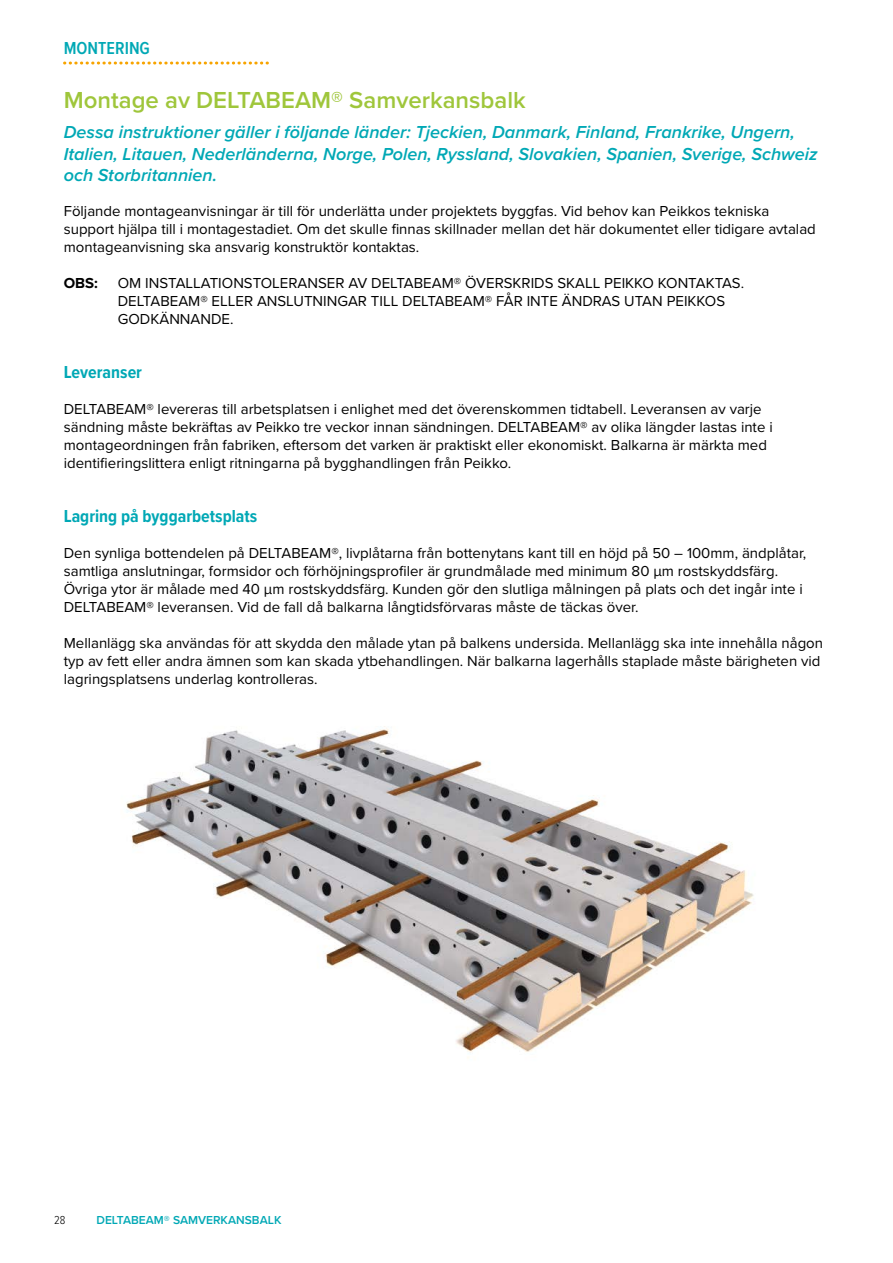
<style>
.page{position:relative;width:893px;height:1263px;background:#fff}
.page>*{position:absolute;margin:0;border:0;box-sizing:border-box;transform-origin:0 0}
.t1{font:600 24px "Proxima Nova";color:#9fc63b}
.t2{font:italic 600 18px/21.6px "Proxima Nova";color:#00a8b5}
.t3{font:700 18px "Proxima Nova Cond";color:#00a8b5}
.t4{font:600 18px "Proxima Nova Cond";color:#00a8b5}
.t5{font:15px/18px "Proxima Nova";color:#000}
.t6{font:700 15px "Proxima Nova";color:#000}
.t7{font:600 12px "Proxima Nova";color:#00a8b5}
.t8{font:300 12px "Proxima Nova Cond";color:#000}
</style>
<div class="page">
<svg style="left:65px;top:62px;width:204px;height:3px"></svg>
<img style="left:126px;top:726px;width:628px;height:332px">
<p class="t4" style="left:64px;top:35px;width:88px">MONTERING</p>
<h1 class="t1" style="left:64px;top:82px;width:463px">Montage av DELTABEAM® Samverkansbalk</h1>
<p class="t2" style="left:64px;top:121px;width:755px">Dessa instruktioner gäller i följande länder: Tjeckien, Danmark, Finland, Frankrike, Ungern,<br>Italien, Litauen, Nederländerna, Norge, Polen, Ryssland, Slovakien, Spanien, Sverige, Schweiz och Storbritannien.</p>
<p class="t5" style="left:64px;top:201px;width:754px">Följande montageanvisningar är till för underlätta under projektets byggfas. Vid behov kan Peikkos tekniska support hjälpa till i montagestadiet. Om det skulle finnas skillnader mellan det här dokumentet eller tidigare avtalad montageanvisning ska ansvarig konstruktör kontaktas.</p>
<p class="t6" style="left:64px;top:272px;width:36px">OBS:</p>
<p class="t5" style="left:118px;top:273px;width:628px">OM INSTALLATIONSTOLERANSER AV DELTABEAM® ÖVERSKRIDS SKALL PEIKKO KONTAKTAS.<br>DELTABEAM® ELLER ANSLUTNINGAR TILL DELTABEAM® FÅR INTE ÄNDRAS UTAN PEIKKOS<br>GODKÄNNANDE.</p>
<p class="t3" style="left:64px;top:359px;width:80px">Leveranser</p>
<p class="t5" style="left:64px;top:399px;width:710px">DELTABEAM® levereras till arbetsplatsen i enlighet med det överenskommen tidtabell. Leveransen av varje sändning måste bekräftas av Peikko tre veckor innan sändningen. DELTABEAM® av olika längder lastas inte i montageordningen från fabriken, eftersom det varken är praktiskt eller ekonomiskt. Balkarna är märkta med identifieringslittera enligt ritningarna på bygghandlingen från Peikko.</p>
<p class="t3" style="left:64px;top:503px;width:195px">Lagring på byggarbetsplats</p>
<p class="t5" style="left:64px;top:543px;width:744px">Den synliga bottendelen på DELTABEAM®, livplåtarna från bottenytans kant till en höjd på 50 – 100mm, ändplåtar, samtliga anslutningar, formsidor och förhöjningsprofiler är grundmålade med minimum 80 μm rostskyddsfärg.<br>Övriga ytor är målade med 40 μm rostskyddsfärg. Kunden gör den slutliga målningen på plats och det ingår inte i DELTABEAM® leveransen. Vid de fall då balkarna långtidsförvaras måste de täckas över.</p>
<p class="t5" style="left:64px;top:633px;width:761px">Mellanlägg ska användas för att skydda den målade ytan på balkens undersida. Mellanlägg ska inte innehålla någon typ av fett eller andra ämnen som kan skada ytbehandlingen. När balkarna lagerhålls staplade måste bärigheten vid lagringsplatsens underlag kontrolleras.</p>
<p class="t8" style="left:54px;top:1211px;width:13px">28</p>
<p class="t7" style="left:97px;top:1211px;width:93px">DELTABEAM® Samve</p>
<p class="t7" style="left:213px;top:1211px;width:40px">rkansbal</p>
<p class="t7" style="left:274px;top:1211px;width:9px">k</p>
</div>
